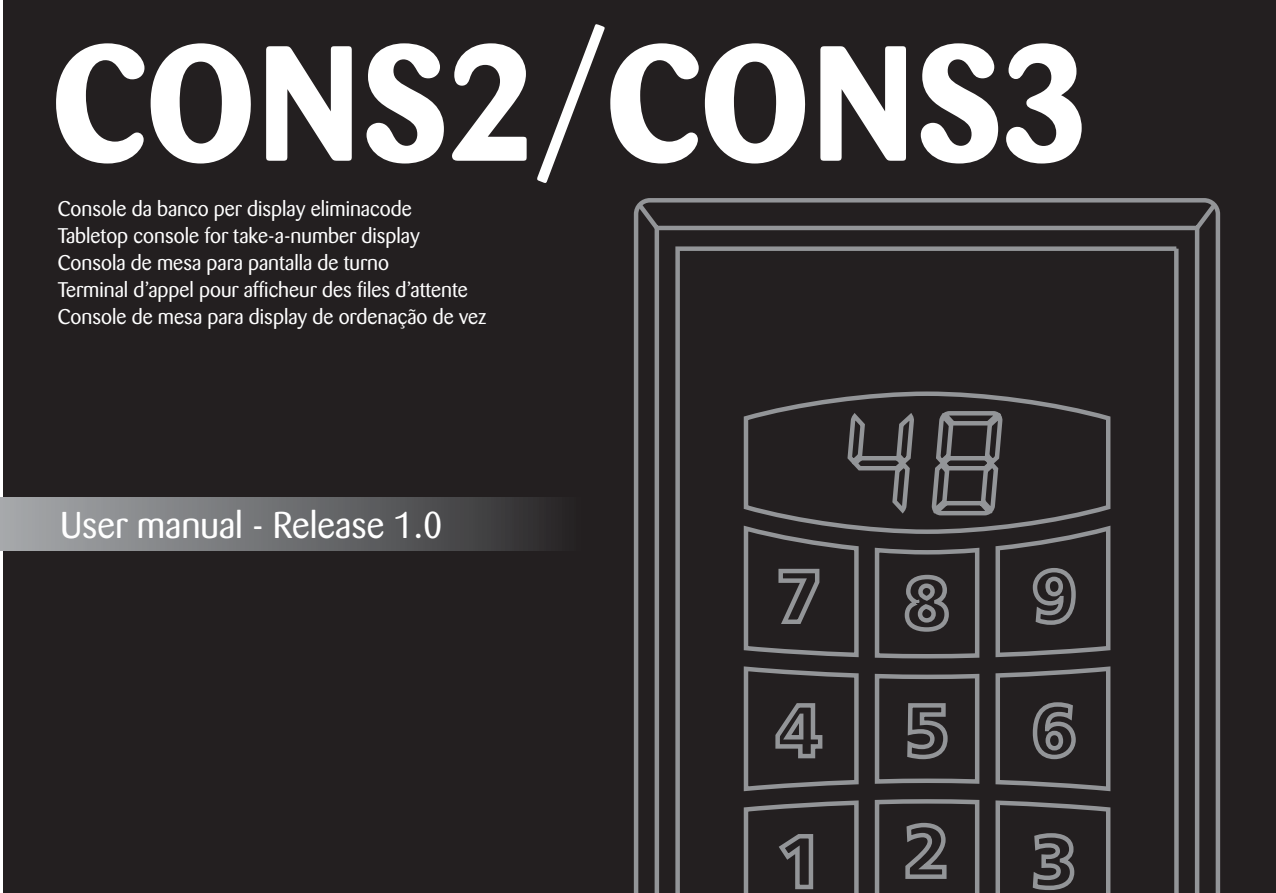
<style>
.page{position:relative;width:1276px;height:893px;background:#fff}
.page>*{position:absolute;margin:0;border:0;box-sizing:border-box;transform-origin:0 0}
.t1{font:700 162.3px "Barmeno";letter-spacing:.01em;color:#fff}
.t2{font:36.9px "Barmeno";color:#fff}
.t3{font:21px/27px "Barmeno";color:#fff}
.s1{font-weight:400}
</style>
<div class="page">
<div style="left:3px;top:0;width:1273px;height:893px;background:#231f20"></div>
<div style="left:0;top:497px;width:582px;height:53px;background:linear-gradient(to right,#aaadb0,#2b2a2b)"></div>
<svg style="left:634px;top:198px;width:586px;height:695px"></svg>
<svg style="left:633px;top:199px;width:587px;height:33px"></svg>
<svg style="left:654px;top:226px;width:545px;height:667px"></svg>
<svg style="left:741px;top:389px;width:372px;height:147px"></svg>
<svg style="left:741px;top:409px;width:371px;height:484px"></svg>
<h1 class="t1" style="left:52px;top:37px;width:1039px">CONS2<span class="s1">/</span>CONS3</h1>
<p class="t3" style="left:58px;top:197px;width:430px">Console da banco per display eliminacode Tabletop console for take-a-number display Consola de mesa para pantalla de turno<br>Terminal d’appel pour afficheur des files d’attente Console de mesa para display de ordenação de vez</p>
<h2 class="t2" style="left:61px;top:510px;width:384px">User manual - Release 1.0</h2>
</div>
